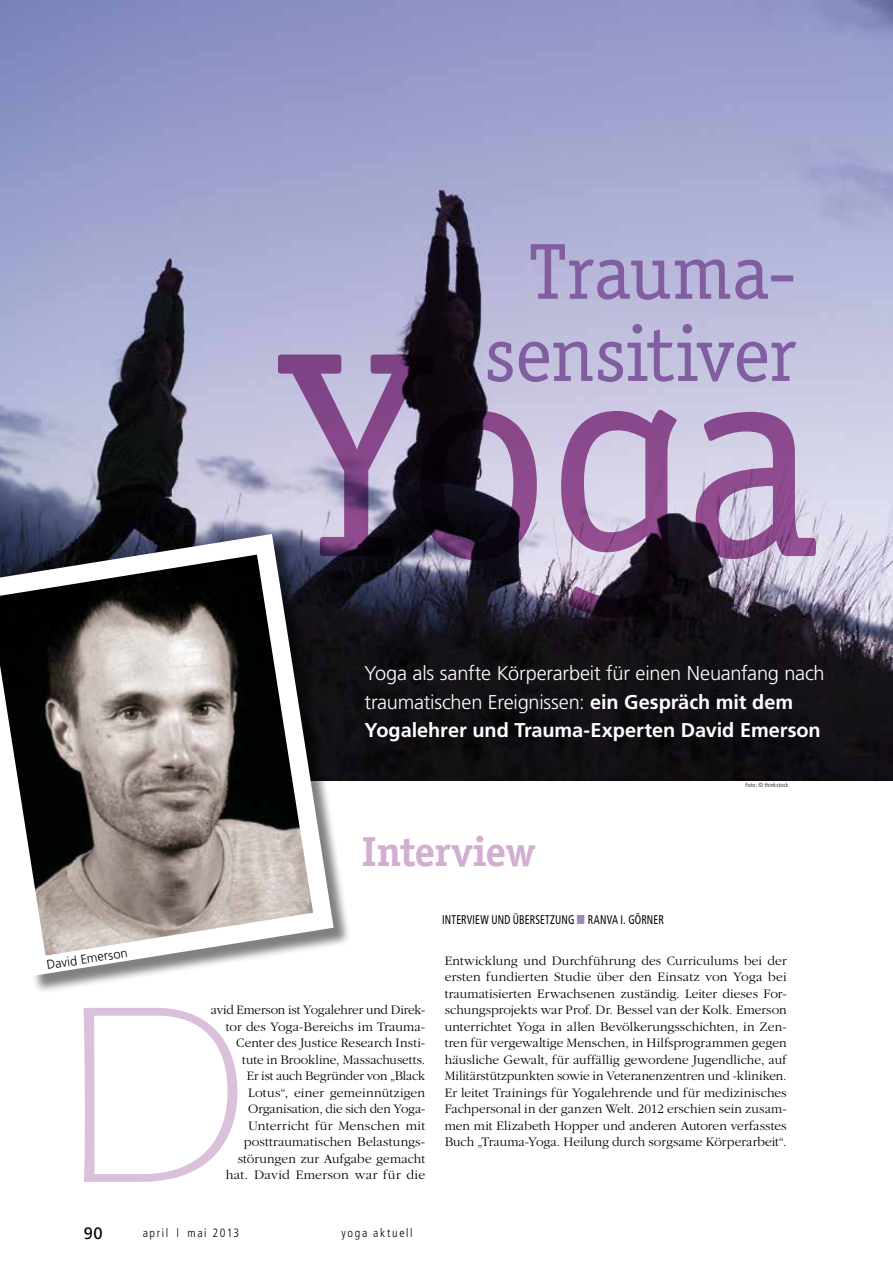
<style>
.page{position:relative;width:893px;height:1263px;background:#fff}
.page>*{position:absolute;margin:0;border:0;box-sizing:border-box;transform-origin:0 0}
.t1{font:293.7px "Officina Ser Itc T";color:#a85b9b}
.t2{font:79.5px/82.2px "Officina Ser Itc T";color:#805ea0;text-align:center}
.t3{font:700 42px "Officina Ser Itc T";color:#d1afd0}
.t4{font:300 19.95px/28.5px "Frutiger";letter-spacing:-.015em;color:#fff}
.t5{font:16.5px "Frutiger";color:#000}
.t6{font:300 13.5px/16.5px "Garamond";color:#000;text-align:right}
.t7{font:300 12.75px "Frutiger";color:#000}
.t8{font:condensed 12.6px "Frutiger";letter-spacing:.015em;color:#000;scale:.83 1}
.t9{font:300 condensed 12px "Frutiger";letter-spacing:.135em;color:#000}
.t10{font:300 condensed 6px "Frutiger";letter-spacing:.02em;color:#000}
.s1{font-weight:700}
.s2{color:#9e88bb}
.s3{font-family:"Palatino";font-weight:400;font-stretch:normal}
</style>
<div class="page">
<img style="left:0;top:0;width:893px;height:780px">
<div style="left:0;top:537px;width:352px;height:457px;background:#000;opacity:.5"></div>
<svg style="left:0;top:524px;width:344px;height:462px"></svg>
<svg style="left:84px;top:1008px;width:154px;height:174px"></svg>
<h2 class="t2" style="left:484px;top:230px;width:313px">Trauma&shy;sensitiver</h2>
<h1 class="t1" style="left:285px;top:287px;width:537px">Yoga</h1>
<h3 class="t4" style="left:365px;top:659px;width:462px">Yoga als sanfte Körperarbeit für einen Neuanfang nach traumatischen Ereignissen: <span class="s1">ein Gespräch mit dem<br>Yogalehrer und Trauma-Experten David Emerson</span></h3>
<p class="t7" style="left:46px;top:958px;width:83px;rotate:-9deg">David Emerson</p>
<h3 class="t3" style="left:362px;top:825px;width:174px">Interview</h3>
<p class="t8" style="left:442px;top:912px;width:269px">INTERVIEW UND ÜBERSETZUNG <span class="s2">■</span> RANVA I. GÖRNER</p>
<p class="t10" style="left:745px;top:782px;width:44px">Foto: © thinkstock</p>
<p class="t6" style="left:211px;top:1002px;width:216px">avid Emerson ist Yogalehrer und Direk&shy;tor des Yoga-Bereichs im Trauma-<br>Center des Justice Research Insti-<br>tute in Brookline, Massachusetts.<br>Er ist auch Begründer von „Black<br>Lotus“, einer gemeinnützigen<br>Organisation, die sich den Yoga-<br>Unterricht für Menschen mit posttraumatischen Belastungs&shy;störungen zur Aufgabe gemacht<br>hat. David Emerson war für die</p>
<p class="t6" style="left:445px;top:952px;width:343px;text-align:justify">Entwicklung und Durchführung des Curriculums bei der ersten fundierten Studie über den Einsatz von Yoga bei traumatisierten Erwachsenen zuständig. Leiter dieses For&shy;schungsprojekts war Prof. Dr. Bessel van der Kolk. Emerson unterrichtet Yoga in allen Bevölkerungsschichten, in Zen&shy;tren für vergewaltige Menschen, in Hilfsprogrammen gegen häusliche Gewalt, für auffällig gewordene Jugendliche, auf Militärstützpunkten sowie in Veteranenzentren und -kliniken.<br>Er leitet Trainings für Yogalehrende und für medizinisches Fachpersonal in der ganzen Welt. 2012 erschien sein zusam&shy;men mit Elizabeth Hopper und anderen Autoren verfasstes Buch „Trauma-Yoga. Heilung durch sorgsame Körperarbeit“.</p>
<p class="t5" style="left:84px;top:1224px;width:20px">90</p>
<p class="t9" style="left:143px;top:1226px;width:98px">april <span class="s3">|</span> mai 2013</p>
<p class="t9" style="left:342px;top:1225px;width:72px">yoga aktuell</p>
</div>
